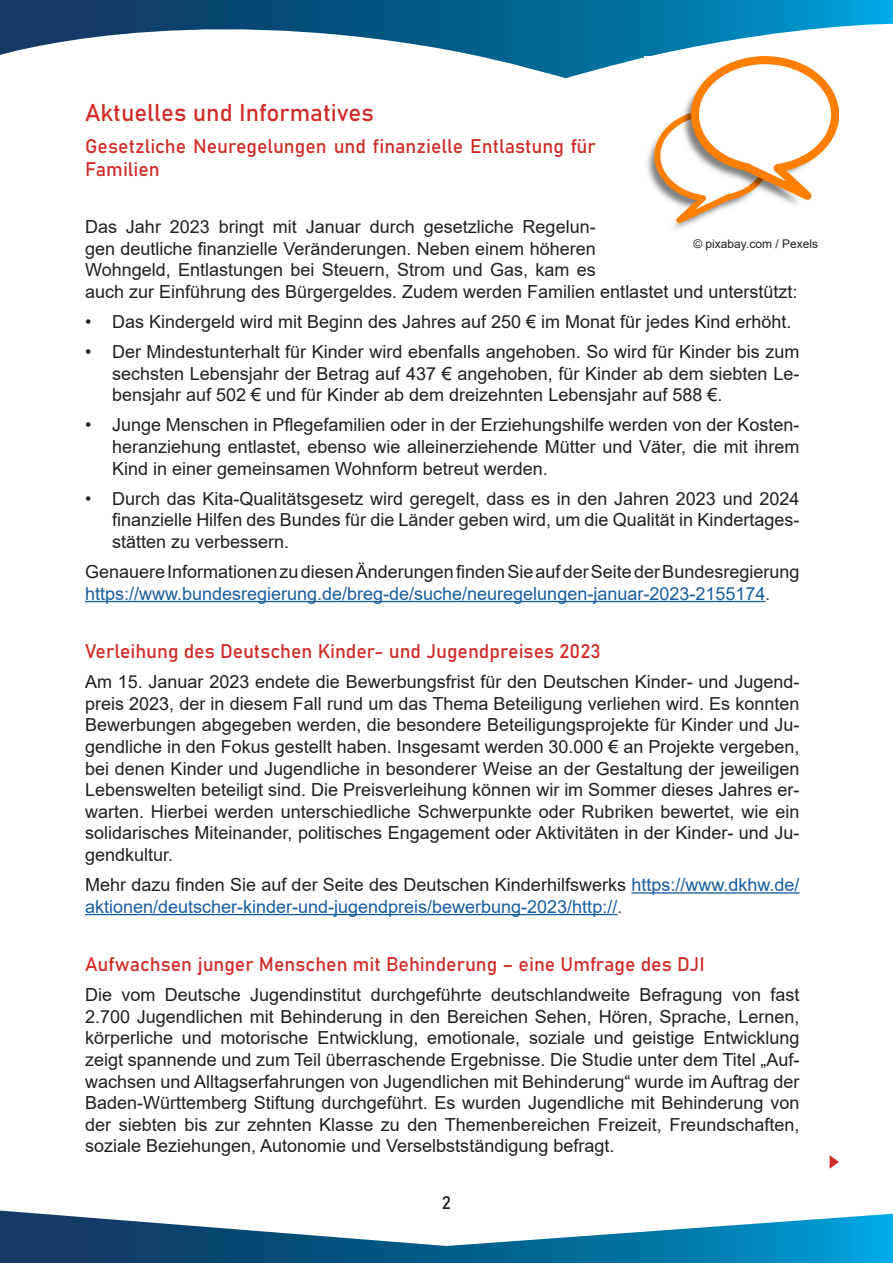
<style>
.page{position:relative;width:893px;height:1263px;background:#fff}
.page>*{position:absolute;margin:0;border:0;box-sizing:border-box;transform-origin:0 0}
.t1{font:24px "Bahnschrift";color:#cf2c27}
.t2{font:19.5px/23.4px "Bahnschrift";color:#cf2c27}
.t3{font:18px/21.6px "Arial";color:#231f20;text-align:justify}
.t4{font:18px/21.6px "Arial";color:#175d9e}
.t5{font:18px "Bahnschrift";color:#231f20}
.t6{font:12px "Arial";color:#231f20}
.s1{color:#231f20}
.s2{font-size:16.5px;color:#231f20}
</style>
<div class="page">
<svg style="left:0;top:0;width:893px;height:78px"></svg>
<svg style="left:0;top:1210px;width:893px;height:53px"></svg>
<hr style="left:85px;top:601px;width:681px;height:1px;background:#175d9e">
<hr style="left:631px;top:892px;width:168px;height:2px;background:#175d9e">
<hr style="left:85px;top:914px;width:532px;height:1px;background:#175d9e">
<svg style="left:830px;top:1155px;width:9px;height:14px"></svg>
<img style="left:645px;top:56px;width:194px;height:174px">
<h1 class="t1" style="left:85px;top:94px;width:290px">Aktuelles und Informatives</h1>
<p class="t2" style="left:85px;top:133px;width:512px">Gesetzliche Neuregelungen und finanzielle Entlastung für<br>Familien</p>
<p class="t3" style="left:85px;top:216px;width:714px;text-align:left">Das Jahr 2023 bringt mit Januar durch gesetzliche Regelun-<br>gen deutliche finanzielle Veränderungen. Neben einem höheren<br>Wohngeld, Entlastungen bei Steuern, Strom und Gas, kam es<br>auch zur Einführung des Bürgergeldes. Zudem werden Familien entlastet und unterstützt:</p>
<p class="t3" style="left:85px;top:311px;width:708px">• Das Kindergeld wird mit Beginn des Jahres auf 250 € im Monat für jedes Kind erhöht.</p>
<p class="t3" style="left:112px;top:341px;width:689px;text-indent:-27px">• Der Mindestunterhalt für Kinder wird ebenfalls angehoben. So wird für Kinder bis zum sechsten Lebensjahr der Betrag auf 437 € angehoben, für Kinder ab dem siebten Le&shy;bensjahr auf 502 € und für Kinder ab dem dreizehnten Lebensjahr auf 588 €.</p>
<p class="t3" style="left:112px;top:414px;width:689px;text-indent:-27px">• Junge Menschen in Pflegefamilien oder in der Erziehungshilfe werden von der Kosten&shy;heranziehung entlastet, ebenso wie alleinerziehende Mütter und Väter, die mit ihrem Kind in einer gemeinsamen Wohnform betreut werden.</p>
<p class="t3" style="left:112px;top:487px;width:689px;text-indent:-27px">• Durch das Kita-Qualitätsgesetz wird geregelt, dass es in den Jahren 2023 und 2024 finanzielle Hilfen des Bundes für die Länder geben wird, um die Qualität in Kindertages&shy;stätten zu verbessern.</p>
<p class="t4" style="left:85px;top:561px;width:716px"><span class="s1">Genauere Informationen zu diesen Änderungen finden Sie auf der Seite der Bundesregierung </span>https://www.bundesregierung.de/breg-de/suche/neuregelungen-januar-2023-2155174<span class="s2">.</span></p>
<p class="t6" style="left:693px;top:235px;width:126px">© pixabay.com / Pexels</p>
<p class="t2" style="left:85px;top:638px;width:517px">Verleihung des Deutschen Kinder- und Jugendpreises 2023</p>
<p class="t3" style="left:85px;top:671px;width:716px">Am 15. Januar 2023 endete die Bewerbungsfrist für den Deutschen Kinder- und Jugend&shy;preis 2023, der in diesem Fall rund um das Thema Beteiligung verliehen wird. Es konnten Bewerbungen abgegeben werden, die besondere Beteiligungsprojekte für Kinder und Ju&shy;gendliche in den Fokus gestellt haben. Insgesamt werden 30.000 € an Projekte vergeben, bei denen Kinder und Jugendliche in besonderer Weise an der Gestaltung der jeweiligen Lebenswelten beteiligt sind. Die Preisverleihung können wir im Sommer dieses Jahres er&shy;warten. Hierbei werden unterschiedliche Schwerpunkte oder Rubriken bewertet, wie ein solidarisches Miteinander, politisches Engagement oder Aktivitäten in der Kinder- und Ju&shy;gendkultur.</p>
<p class="t4" style="left:85px;top:874px;width:716px"><span class="s1">Mehr dazu finden Sie auf der Seite des Deutschen Kinderhilfswerks</span> https://www.dkhw.de/ aktionen/deutscher-kinder-und-jugendpreis/bewerbung-2023/http://<span class="s2">.</span></p>
<p class="t2" style="left:85px;top:951px;width:621px">Aufwachsen junger Menschen mit Behinderung – eine Umfrage des DJI</p>
<p class="t3" style="left:85px;top:984px;width:716px">Die vom Deutsche Jugendinstitut durchgeführte deutschlandweite Befragung von fast 2.700 Jugendlichen mit Behinderung in den Bereichen Sehen, Hören, Sprache, Lernen, körperliche und motorische Entwicklung, emotionale, soziale und geistige Entwicklung zeigt spannende und zum Teil überraschende Ergebnisse. Die Studie unter dem Titel „Auf&shy;wachsen und Alltagserfahrungen von Jugendlichen mit Behinderung“ wurde im Auftrag der Baden-Württemberg Stiftung durchgeführt. Es wurden Jugendliche mit Behinderung von der siebten bis zur zehnten Klasse zu den Themenbereichen Freizeit, Freundschaften, soziale Beziehungen, Autonomie und Verselbstständigung befragt.</p>
<p class="t5" style="left:442px;top:1189px;width:11px">2</p>
</div>
